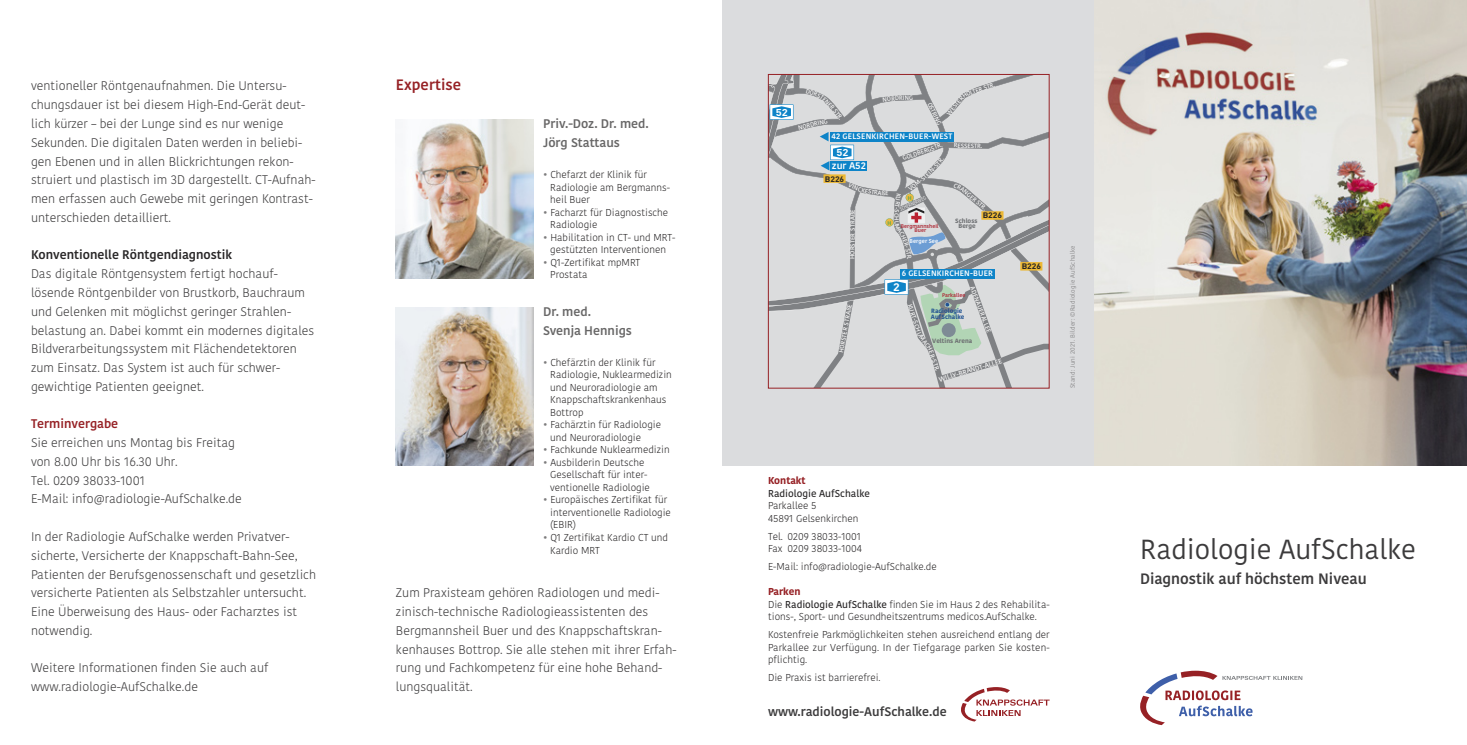
<style>
.page{position:relative;width:1467px;height:745px;background:#fff}
.page>*{position:absolute;margin:0;border:0;box-sizing:border-box;transform-origin:0 0}
.t1{font:27.5px "Kohinoor";color:#3c3b3c}
.t2{font:500 15px "Kohinoor";color:#3c3b3c}
.t3{font:500 15px "Kohinoor";color:#962125}
.t4{font:300 12.5px/18.8px "Kohinoor";color:#3c3b3c}
.t5{font:500 12.5px/18.8px "Kohinoor";color:#686767}
.t6{font:500 12.5px "Kohinoor";color:#272526}
.t7{font:500 12.5px "Kohinoor";color:#3c3b3c}
.t8{font:500 12.5px "Kohinoor";color:#962125}
.t9{font:700 10.88px "DIN";color:#fff;scale:1.12 1}
.t10{font:300 10px/12.5px "Kohinoor";color:#272526}
.t11{font:600 10px "Kohinoor";color:#272526}
.t12{font:700 10px "Kohinoor";color:#962125}
.t13{font:700 9.88px "DIN";color:#fff;scale:1.12 1}
.t14{font:500 9.62px "Kohinoor";color:#fff}
.t15{font:500 7.88px "Kohinoor";letter-spacing:.025em;color:#fff}
.t16{font:700 7.88px "DIN";color:#262526;scale:1.08 1}
.t17{font:600 6.75px "Kohinoor";color:#fff}
.t18{font:6.38px "Profile OT";color:#31a457}
.t19{font:600 6.25px "Kohinoor";letter-spacing:.025em;color:#fff}
.t20{font:6.25px "Kohinoor";letter-spacing:.025em;color:rgb(93 92 92/.65)}
.t21{font:700 6.25px/5.1px "Kohinoor";letter-spacing:.005em;color:#6c6e71;text-align:center}
.t22{font:700 6.25px/6.2px "Kohinoor";letter-spacing:.005em;color:#205291}
.t23{font:500 5.62px "Kohinoor";letter-spacing:.005em;color:#fff}
.t24{font:500 5.38px/4.5px "Kohinoor";color:#ad2935;text-align:center}
.t25{font:5.12px "Kohinoor";color:#fff;scale:.82 1}
.s1{color:#7d7c7d}
.s2{font-weight:600}
</style>
<div class="page">
<div style="left:723px;top:0;width:373px;height:465px;background:#dbdcde"></div>
<svg style="left:961px;top:687px;width:89px;height:34px"></svg>
<img style="left:1095px;top:0;width:372px;height:465px">
<svg style="left:1140px;top:670px;width:162px;height:54px"></svg>
<img style="left:396px;top:120px;width:137px;height:158px">
<img style="left:396px;top:307px;width:137px;height:158px">
<svg style="left:769px;top:75px;width:280px;height:312px"></svg>
<p class="t4" style="left:31px;top:78px;width:286px">ventioneller Röntgenaufnahmen. Die Untersu&shy;chungsdauer ist bei diesem High-End-Gerät deut&shy;lich kürzer – bei der Lunge sind es nur wenige Sekunden. Die digitalen Daten werden in beliebi&shy;gen Ebenen und in allen Blickrichtungen rekon&shy;struiert und plastisch im 3D dargestellt. CT-Aufnah&shy;men erfassen auch Gewebe mit geringen Kontrast - unter schieden detailliert.</p>
<p class="t6" style="left:31px;top:250px;width:203px">Konventionelle Röntgendiagnostik</p>
<p class="t4" style="left:31px;top:265px;width:285px">Das digitale Röntgensystem fertigt hochauf - lösende Röntgenbilder von Brustkorb, Bauchraum und Gelenken mit möglichst geringer Strahlen - belastung an. Dabei kommt ein modernes digitales Bildverarbeitungssystem mit Flächendetek toren zum Einsatz. Das System ist auch für schwer - gewichtige Patienten geeignet.</p>
<p class="t8" style="left:31px;top:418px;width:89px">Terminvergabe</p>
<p class="t4" style="left:31px;top:434px;width:206px">Sie erreichen uns Montag bis Freitag von 8.00 Uhr bis 16.30 Uhr.</p>
<p class="t4" style="left:31px;top:471px;width:116px">Tel. 0209 38033-1001</p>
<p class="t4" style="left:31px;top:490px;width:212px">E-Mail: info@radiologie-AufSchalke.de</p>
<p class="t4" style="left:31px;top:528px;width:287px">In der Radiologie AufSchalke werden Privatver - sicherte, Versicherte der Knappschaft-Bahn-See, Patienten der Berufsgenossenschaft und gesetzlich versicherte Patienten als Selbstzahler untersucht.<br>Eine Überweisung des Haus- oder Facharztes ist notwendig.</p>
<p class="t4" style="left:31px;top:659px;width:239px">Weitere Informationen finden Sie auch auf www.radiologie-AufSchalke.de</p>
<p class="t3" style="left:396px;top:79px;width:67px">Expertise</p>
<p class="t5" style="left:543px;top:115px;width:107px">Priv.-Doz. Dr. med.<br>Jörg Stattaus</p>
<p class="t10" style="left:550px;top:169px;width:121px;text-indent:-7px"><span class="s1">•</span> Chefarzt der Klinik für<br>Radiologie am Bergmanns&shy;heil Buer</p>
<p class="t10" style="left:550px;top:206px;width:120px;text-indent:-7px"><span class="s1">•</span> Facharzt für Diagnostische<br>Radiologie</p>
<p class="t10" style="left:543px;top:231px;width:134px;text-align:center"><span class="s1">•</span> Habilitation in CT- und MRT&shy;gestützten Interventionen</p>
<p class="t10" style="left:550px;top:256px;width:92px;text-indent:-7px"><span class="s1">•</span> Q1-Zertifikat mpMRT<br>Prostata</p>
<p class="t5" style="left:543px;top:303px;width:90px">Dr. med.<br>Svenja Hennigs</p>
<p class="t10" style="left:550px;top:356px;width:123px;text-indent:-7px"><span class="s1">•</span> Chefärztin der Klinik für<br>Radiologie, Nuklear medizin und Neuroradiologie am<br>Knappschaftskrankenhaus<br>Bottrop</p>
<p class="t10" style="left:550px;top:419px;width:112px;text-indent:-7px"><span class="s1">•</span> Fachärztin für Radiologie und Neuroradiologie</p>
<p class="t10" style="left:543px;top:444px;width:128px"><span class="s1">•</span> Fachkunde Nuklearmedizin</p>
<p class="t10" style="left:550px;top:456px;width:101px;text-indent:-7px"><span class="s1">•</span> Ausbilderin Deutsche<br>Gesellschaft für inter - ventionelle Radiologie</p>
<p class="t10" style="left:550px;top:494px;width:122px;text-indent:-7px"><span class="s1">•</span> Europäisches Zertifikat für interventionelle Radiologie (EBIR)</p>
<p class="t10" style="left:550px;top:531px;width:119px;text-indent:-7px"><span class="s1">•</span> Q1 Zertifikat Kardio CT und<br>Kardio MRT</p>
<p class="t4" style="left:396px;top:584px;width:282px">Zum Praxisteam gehören Radiologen und medi - zinisch-technische Radiologieassistenten des Bergmannsheil Buer und des Knappschaftskran - ken hau ses Bottrop. Sie alle stehen mit ihrer Erfah&shy;rung und Fachkompetenz für eine hohe Behand&shy;lungsqualität.</p>
<p class="t13" style="left:776px;top:105px;width:12px">52</p>
<p class="t19" style="left:798px;top:125px;width:32px;rotate:-14deg">NORDRING</p>
<p class="t19" style="left:899px;top:95px;width:15px;rotate:-2deg">RING</p>
<p class="t19" style="left:935px;top:108px;width:14px;rotate:64deg">TRIN</p>
<p class="t15" style="left:831px;top:132px;width:122px">42 GELSENKIRCHEN-BUER-WEST</p>
<p class="t14" style="left:832px;top:160px;width:35px">zur A52</p>
<p class="t19" style="left:902px;top:156px;width:43px;rotate:-19deg">GOLDBERGSTR.</p>
<p class="t19" style="left:954px;top:143px;width:30px;rotate:1deg">RESSESTR.</p>
<p class="t13" style="left:836px;top:146px;width:12px">52</p>
<p class="t16" style="left:825px;top:173px;width:20px">B226</p>
<p class="t19" style="left:850px;top:259px;width:51px;rotate:-90deg">HORSTER STRAßE</p>
<p class="t19" style="left:839px;top:352px;width:51px;rotate:-80deg">HORSTER STRAßE</p>
<p class="t25" style="left:899px;top:207px;width:36px;rotate:-25deg">SCH RNERWEG</p>
<p class="t18" style="left:908px;top:194px;width:5px">H</p>
<p class="t19" style="left:899px;top:216px;width:6px;rotate:90deg">H</p>
<p class="t18" style="left:888px;top:218px;width:5px">H</p>
<p class="t24" style="left:901px;top:223px;width:39px">Bergmannsheil<br>Buer</p>
<p class="t19" style="left:979px;top:200px;width:13px;rotate:40deg">STR.</p>
<p class="t16" style="left:983px;top:210px;width:20px">B226</p>
<p class="t21" style="left:955px;top:218px;width:24px">Schloss<br>Berge</p>
<p class="t23" style="left:910px;top:237px;width:30px">Berger See</p>
<p class="t15" style="left:902px;top:269px;width:93px">6 GELSENKIRCHEN-BUER</p>
<p class="t19" style="left:974px;top:285px;width:51px;rotate:69deg">ADENAUERALLEE</p>
<p class="t9" style="left:893px;top:279px;width:7px">2</p>
<p class="t24" style="left:942px;top:292px;width:25px">Parkallee</p>
<p class="t19" style="left:912px;top:303px;width:35px;rotate:72deg">KURT-SCHU</p>
<p class="t22" style="left:931px;top:308px;width:35px">Radiologie<br>AufSchalke</p>
<p class="t21" style="left:932px;top:338px;width:42px">Veltins Arena</p>
<p class="t19" style="left:933px;top:349px;width:23px;rotate:71deg">ER-STR.</p>
<p class="t17" style="left:938px;top:377px;width:67px;rotate:-17deg">WILLY-BRANDT-ALLEE</p>
<p class="t16" style="left:1022px;top:261px;width:20px">B226</p>
<p class="t20" style="left:1070px;top:388px;width:144px;rotate:-90deg">Stand: Juni 2021. Bilder: ©Radiologie AufSchalke</p>
<p class="t12" style="left:768px;top:477px;width:39px">Kontakt</p>
<p class="t11" style="left:768px;top:489px;width:103px">Radiologie AufSchalke</p>
<p class="t10" style="left:768px;top:500px;width:50px">Parkallee 5</p>
<p class="t10" style="left:768px;top:512px;width:92px">45891 Gelsenkirchen</p>
<p class="t10" style="left:768px;top:530px;width:94px">Tel. 0209 38033-1001</p>
<p class="t10" style="left:768px;top:543px;width:95px">Fax 0209 38033-1004</p>
<p class="t10" style="left:768px;top:560px;width:170px">E-Mail: info@radiologie-AufSchalke.de</p>
<p class="t12" style="left:768px;top:587px;width:34px">Parken</p>
<p class="t10" style="left:768px;top:598px;width:283px">Die <span class="s2">Radiologie AufSchalke</span> finden Sie im Haus 2 des Rehabilita&shy;tions-, Sport- und Gesundheitszentrums medicos.AufSchalke.</p>
<p class="t10" style="left:768px;top:628px;width:283px;text-align:justify">Kostenfreie Parkmöglichkeiten stehen ausreichend entlang der Parkallee zur Verfügung. In der Tiefgarage parken Sie kosten&shy;pflichtig.</p>
<p class="t10" style="left:768px;top:671px;width:114px">Die Praxis ist barrierefrei.</p>
<p class="t7" style="left:768px;top:706px;width:180px">www.radiologie-AufSchalke.de</p>
<p class="t1" style="left:1140px;top:538px;width:277px">Radiologie AufSchalke</p>
<p class="t2" style="left:1140px;top:572px;width:228px">Diagnostik auf höchstem Niveau</p>
</div>
